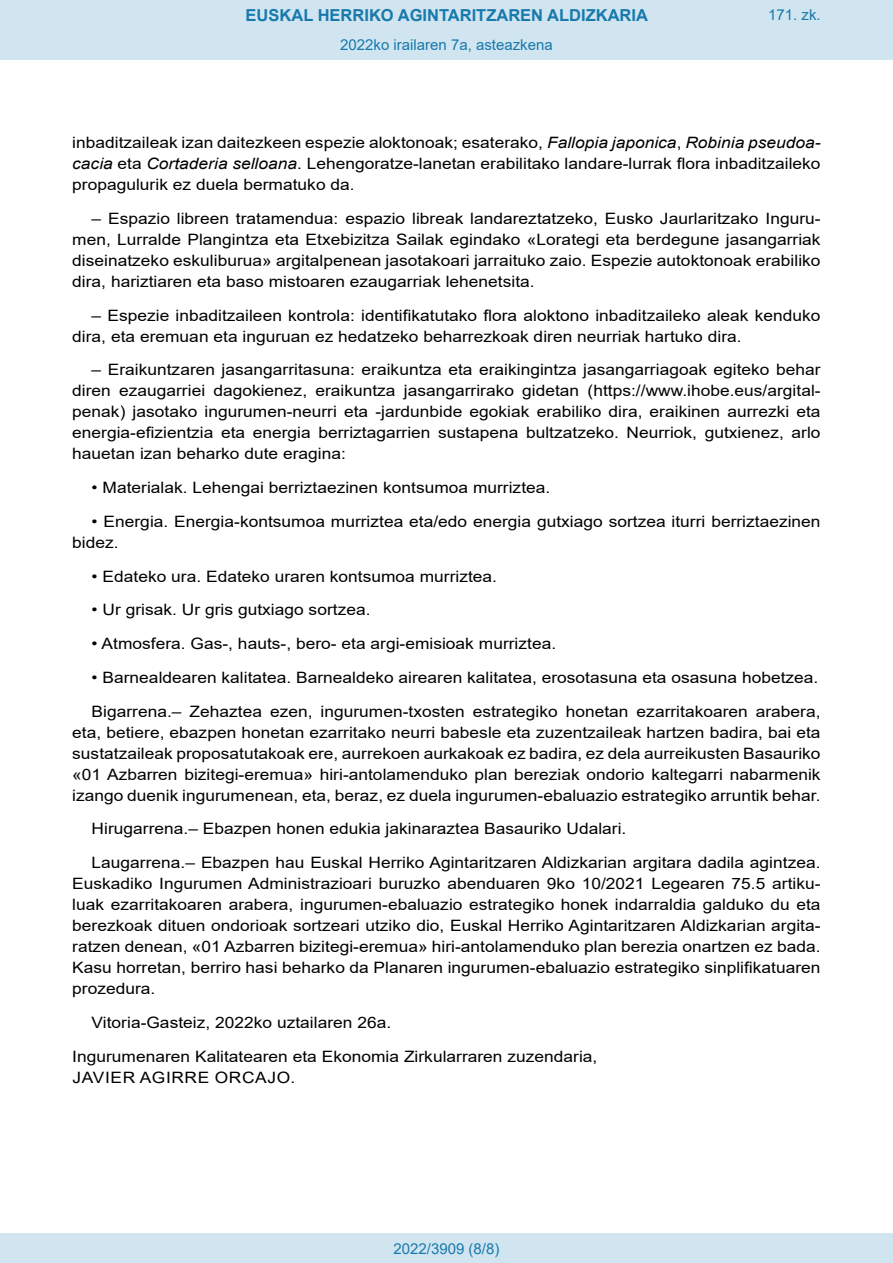
<style>
.page{position:relative;width:893px;height:1263px;background:#fff}
.page>*{position:absolute;margin:0;border:0;box-sizing:border-box;transform-origin:0 0}
.t1{font:700 16.5px "Arial";color:#1879ad}
.BOPVDetalle{font:15.6px/21px "Arial";color:#000;text-align:justify;scale:1.11 1}
.BOPVFirmaPuesto{font:15.6px "Arial";color:#000;scale:1.11 1}
.BOPVFirmaLugFec{font:15.6px "Arial";color:#000;scale:1.11 1}
.BOPVFirmaNombre{font:15.6px "Arial";letter-spacing:.035em;color:#000;scale:1.11 1}
.Paginacion_Centro{font:15px "Arial";color:#1879ad}
.s1{font-style:italic}
</style>
<div class="page">
<div style="left:0;top:0;width:893px;height:60px;background:#d0e5f0"></div>
<div style="left:0;top:1233px;width:893px;height:30px;background:#d0e5f0"></div>
<p class="t1" style="left:246px;top:3px;width:404px">EUSKAL HERRIKO AGINTARITZAREN ALDIZKARIA</p>
<p class="Paginacion_Centro" style="left:340px;top:35px;width:214px">2022ko irailaren 7a, asteazkena</p>
<p class="Paginacion_Centro" style="left:768px;top:5px;width:54px">171. zk.</p>
<p class="BOPVDetalle" style="left:72px;top:132px;width:676px">inbaditzaileak izan daitezkeen espezie aloktonoak; esaterako, <span class="s1">Fallopia japonica</span>, <span class="s1">Robinia pseudoa&shy;cacia</span> eta <span class="s1">Cortaderia selloana</span>. Lehengoratze-lanetan erabilitako landare-lurrak flora inbaditzaileko propagulurik ez duela bermatuko da.</p>
<p class="BOPVDetalle" style="left:72px;top:208px;width:676px;text-indent:19px">– Espazio libreen tratamendua: espazio libreak landareztatzeko, Eusko Jaurlaritzako Inguru&shy;men, Lurralde Plangintza eta Etxebizitza Sailak egindako «Lorategi eta berdegune jasangarriak diseinatzeko eskuliburua» argitalpenean jasotakoari jarraituko zaio. Espezie autoktonoak erabiliko dira, hariztiaren eta baso mistoaren ezaugarriak lehenetsita.</p>
<p class="BOPVDetalle" style="left:72px;top:305px;width:676px;text-indent:19px">– Espezie inbaditzaileen kontrola: identifikatutako flora aloktono inbaditzaileko aleak kenduko dira, eta eremuan eta inguruan ez hedatzeko beharrezkoak diren neurriak hartuko dira.</p>
<p class="BOPVDetalle" style="left:72px;top:359px;width:676px;text-indent:19px">– Eraikuntzaren jasangarritasuna: eraikuntza eta eraikingintza jasangarriagoak egiteko behar diren ezaugarriei dagokienez, eraikuntza jasangarrirako gidetan (https://www.ihobe.eus/argital&shy;penak) jasotako ingurumen-neurri eta -jardunbide egokiak erabiliko dira, eraikinen aurrezki eta energia-efizientzia eta energia berriztagarrien sustapena bultzatzeko. Neurriok, gutxienez, arlo hauetan izan beharko dute eragina:</p>
<p class="BOPVDetalle" style="left:92px;top:477px;width:415px">• Materialak. Lehengai berriztaezinen kontsumoa murriztea.</p>
<p class="BOPVDetalle" style="left:72px;top:511px;width:676px;text-indent:19px">• Energia. Energia-kontsumoa murriztea eta/edo energia gutxiago sortzea iturri berriztaezinen bidez.</p>
<p class="BOPVDetalle" style="left:92px;top:566px;width:367px">• Edateko ura. Edateko uraren kontsumoa murriztea.</p>
<p class="BOPVDetalle" style="left:92px;top:599px;width:253px">• Ur grisak. Ur gris gutxiago sortzea.</p>
<p class="BOPVDetalle" style="left:92px;top:633px;width:420px">• Atmosfera. Gas-, hauts-, bero- eta argi-emisioak murriztea.</p>
<p class="BOPVDetalle" style="left:92px;top:667px;width:656px">• Barnealdearen kalitatea. Barnealdeko airearen kalitatea, erosotasuna eta osasuna hobetzea.</p>
<p class="BOPVDetalle" style="left:72px;top:701px;width:676px;text-indent:19px">Bigarrena.– Zehaztea ezen, ingurumen-txosten estrategiko honetan ezarritakoaren arabera, eta, betiere, ebazpen honetan ezarritako neurri babesle eta zuzentzaileak hartzen badira, bai eta sustatzaileak proposatutakoak ere, aurrekoen aurkakoak ez badira, ez dela aurreikusten Basauriko «01 Azbarren bizitegi-eremua» hiri-antolamenduko plan bereziak ondorio kaltegarri nabarmenik izango duenik ingurumenean, eta, beraz, ez duela ingurumen-ebaluazio estrategiko arruntik behar.</p>
<p class="BOPVDetalle" style="left:92px;top:818px;width:483px">Hirugarrena.– Ebazpen honen edukia jakinaraztea Basauriko Udalari.</p>
<p class="BOPVDetalle" style="left:72px;top:852px;width:676px;text-indent:19px">Laugarrena.– Ebazpen hau Euskal Herriko Agintaritzaren Aldizkarian argitara dadila agintzea.<br>Euskadiko Ingurumen Administrazioari buruzko abenduaren 9ko 10/2021 Legearen 75.5 artiku&shy;luak ezarritakoaren arabera, ingurumen-ebaluazio estrategiko honek indarraldia galduko du eta berezkoak dituen ondorioak sortzeari utziko dio, Euskal Herriko Agintaritzaren Aldizkarian argita&shy;ratzen denean, «01 Azbarren bizitegi-eremua» hiri-antolamenduko plan berezia onartzen ez bada.<br>Kasu horretan, berriro hasi beharko da Planaren ingurumen-ebaluazio estrategiko sinplifikatuaren prozedura.</p>
<p class="BOPVFirmaLugFec" style="left:92px;top:1012px;width:271px">Vitoria-Gasteiz, 2022ko uztailaren 26a.</p>
<p class="BOPVFirmaPuesto" style="left:72px;top:1045px;width:475px">Ingurumenaren Kalitatearen eta Ekonomia Zirkularraren zuzendaria,</p>
<p class="BOPVFirmaNombre" style="left:73px;top:1066px;width:202px">JAVIER AGIRRE ORCAJO.</p>
<p class="Paginacion_Centro" style="left:393px;top:1238px;width:107px">2022/3909 (8/8)</p>
</div>
